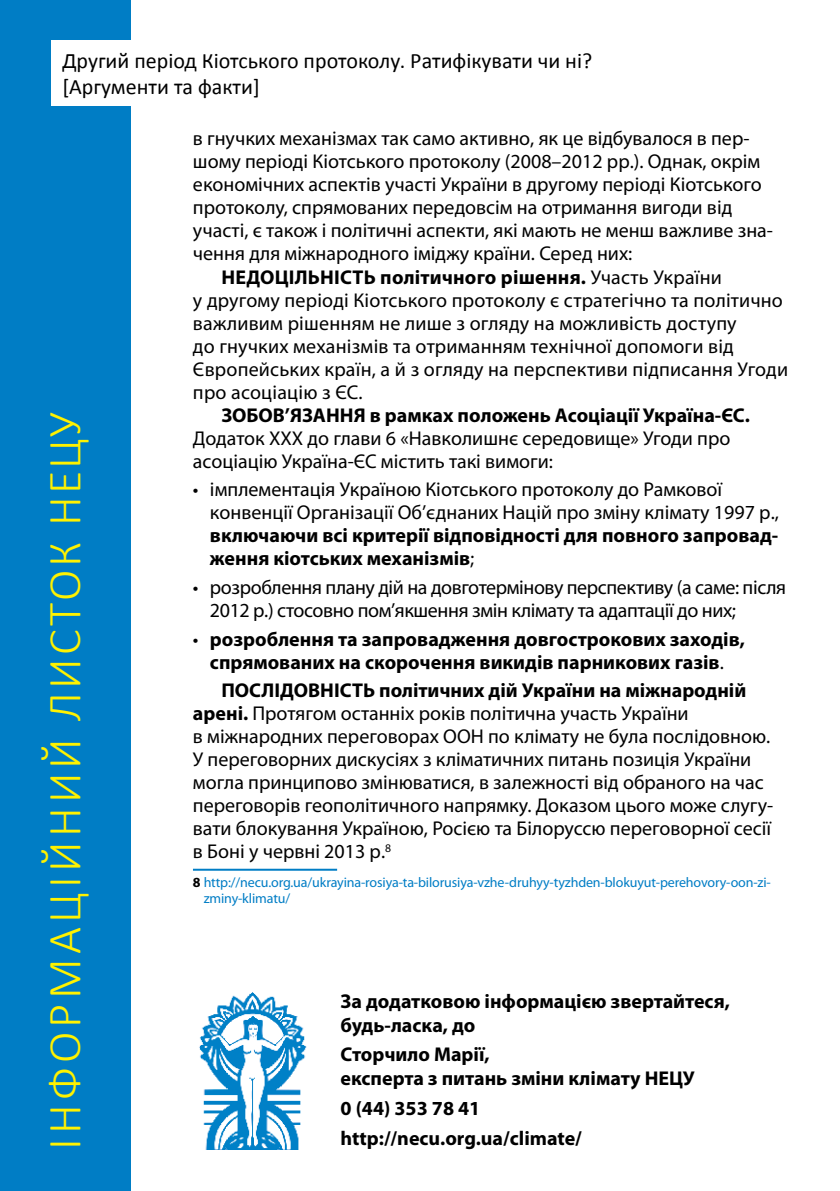
<style>
.page{position:relative;width:840px;height:1191px;background:#fff}
.page>*{position:absolute;margin:0;border:0;box-sizing:border-box;transform-origin:0 0}
.t1{font:300 48px "Calibri";letter-spacing:.09em;color:#fff200}
.t2{font:22px/26.4px "Calibri";color:#000}
.t3{font:20px/23px "Myriad Pro";color:#000}
.t4{font:700 20px/23px "Myriad Pro";color:#000}
.t5{font:20px/23px "Myriad Pro";letter-spacing:-.02em;color:#000}
.t6{font:14px/16.8px "Myriad Pro";letter-spacing:-.01em;color:#007dc5}
.s1{font-weight:400}
.s2{font-weight:700}
.s3{font-weight:700;color:#000}
</style>
<div class="page">
<div style="left:0;top:0;width:130px;height:1191px;background:#007dc5"></div>
<div style="left:51px;top:40px;width:635px;height:65px;background:#fff"></div>
<hr style="left:193px;top:868px;width:144px;height:2px;background:#007dc5">
<img style="left:199px;top:992px;width:108px;height:157px">
<p class="t2" style="left:62px;top:47px;width:531px">Другий період Кіотського протоколу. Ратифікувати чи ні? [Аргументи та факти]</p>
<p class="t3" style="left:193px;top:127px;width:557px">в гнучких механізмах так само активно, як це відбувалося в пер-</p>
<p class="t3" style="left:193px;top:150px;width:568px">шому періоді Кіотського протоколу (2008–2012 рр.). Однак, окрім</p>
<p class="t3" style="left:193px;top:173px;width:570px">економічних аспектів участі України в другому періоді Кіотського</p>
<p class="t3" style="left:193px;top:196px;width:540px">протоколу, спрямованих передовсім на отримання вигоди від</p>
<p class="t3" style="left:193px;top:219px;width:581px">участі, є також і політичні аспекти, які мають не менш важливе зна-</p>
<p class="t3" style="left:193px;top:242px;width:440px">чення для міжнародного іміджу країни. Серед них:</p>
<p class="t4" style="left:221px;top:265px;width:502px">НЕДОЦІЛЬНІСТЬ політичного рішення. <span class="s1">Участь України</span></p>
<p class="t3" style="left:193px;top:288px;width:591px">у другому періоді Кіотського протоколу є стратегічно та політично</p>
<p class="t3" style="left:193px;top:311px;width:545px">важливим рішенням не лише з огляду на можливість доступу</p>
<p class="t3" style="left:193px;top:334px;width:542px">до гнучких механізмів та отриманням технічної допомоги від</p>
<p class="t3" style="left:193px;top:357px;width:596px">Європейських країн, а й з огляду на перспективи підписання Угоди</p>
<p class="t3" style="left:193px;top:380px;width:171px">про асоціацію з ЄС.</p>
<p class="t4" style="left:221px;top:403px;width:529px">ЗОБОВ’ЯЗАННЯ в рамках положень Асоціації Україна-ЄС.</p>
<p class="t3" style="left:193px;top:426px;width:538px">Додаток ХХХ до глави 6 «Навколишнє середовище» Угоди про асоціацію Україна-ЄС містить такі вимоги:</p>
<p class="t3" style="left:210px;top:478px;width:570px;text-indent:-17px">• імплементація Україною Кіотського протоколу до Рамкової конвенції Організації Об’єднаних Націй про зміну клімату 1997 р.,</p>
<p class="t4" style="left:210px;top:523px;width:569px">включаючи всі критерії відповідності для повного запровад&shy;ження кіотських механізмів<span class="s1">;</span></p>
<p class="t5" style="left:210px;top:575px;width:577px;text-indent:-17px">• розроблення плану дій на довготермінову перспективу (а саме: після<br>2012 р.) стосовно пом’якшення змін клімату та адаптації до них;</p>
<p class="t4" style="left:193px;top:626px;width:553px;text-align:center"><span class="s1">•</span> розроблення та запровадження довгострокових заходів, спрямованих на скорочення викидів парникових газів<span class="s1">.</span></p>
<p class="t3" style="left:193px;top:679px;width:581px;text-indent:28px"><span class="s2">ПОСЛІДОВНІСТЬ політичних дій України на міжнародній арені.</span> Протягом останніх років політична участь України<br>в міжнародних переговорах ООН по клімату не була послідовною.<br>У переговорних дискусіях з кліматичних питань позиція України могла принципово змінюватися, в залежності від обраного на час переговорів геополітичного напрямку. Доказом цього може слугу&shy;вати блокування Україною, Росією та Білоруссю переговорної сесії в Боні у червні 2013 р.<sup>8</sup></p>
<p class="t6" style="left:203px;top:873px;width:568px;text-indent:-11px"><span class="s3">8</span> http://necu.org.ua/ukrayina-rosiya-ta-bilorusiya-vzhe-druhyy-tyzhden-blokuyut-perehovory-oon-zi&shy;zminy-klimatu/</p>
<h1 class="t1" style="left:35px;top:1150px;width:739px;rotate:-90deg">Інформаці йний Листок НЕЦУ</h1>
<p class="t4" style="left:340px;top:988px;width:391px;line-height:24px">За додатковою інформацією звертайтеся, будь-ласка, до</p>
<p class="t4" style="left:340px;top:1041px;width:355px;line-height:24px">Сторчило Марії,<br>експерта з питань зміни клімату НЕЦУ</p>
<p class="t4" style="left:340px;top:1092px;width:243px;line-height:29.6px">0 (44) 353 78 41 http://necu.org.ua/climate/</p>
</div>
